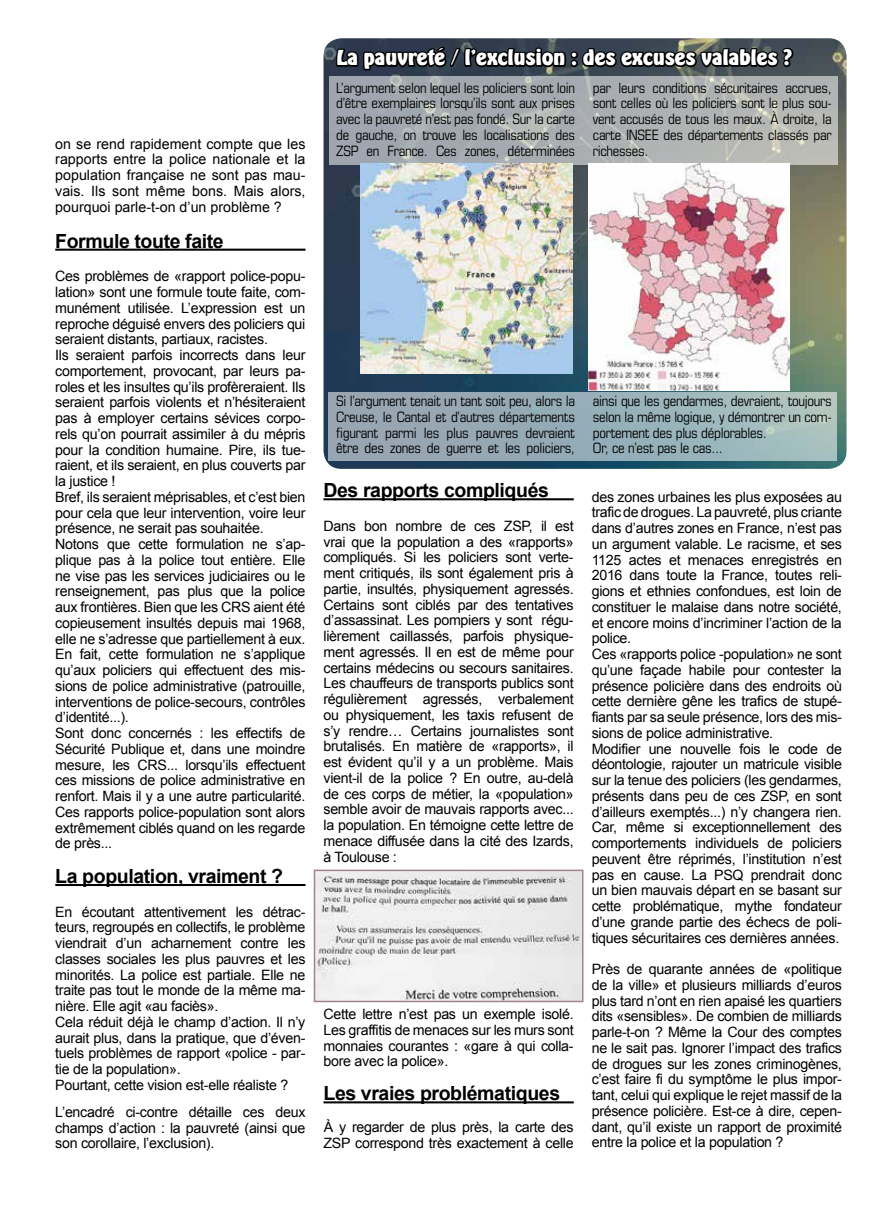
<style>
.page{position:relative;width:893px;height:1212px;background:#fff}
.page>*{position:absolute;margin:0;border:0;box-sizing:border-box;transform-origin:0 0}
.t1{font:21px "Emmett";letter-spacing:-.02em;color:#fff}
.t2{font:700 19.5px "Arial";letter-spacing:-.02em;color:#000}
.t3{font:14.25px/15.8px "Arial";letter-spacing:-.02em;color:#000;text-align:justify}
.t4{font:condensed 14.25px/15.8px "Eurostile LT Std";letter-spacing:-.02em;color:#000;text-align:justify}
</style>
<div class="page">
<hr style="left:55px;top:249px;width:250px;height:2px;background:#000">
<hr style="left:55px;top:884px;width:250px;height:2px;background:#000">
<hr style="left:323px;top:498px;width:251px;height:2px;background:#000">
<hr style="left:323px;top:1101px;width:251px;height:2px;background:#000">
<img style="left:323px;top:38px;width:523px;height:431px">
<svg style="left:330px;top:77px;width:508px;height:88px;background:#b5b8b7"></svg>
<svg style="left:334px;top:38px;width:462px;height:122px;background:#83898d"></svg>
<img style="left:361px;top:164px;width:212px;height:209px">
<div style="left:329px;top:392px;width:508px;height:68px;background:linear-gradient(to right,#919fb0,#a5c1c0)"></div>
<img style="left:589px;top:164px;width:200px;height:226px">
<img style="left:317px;top:872px;width:263px;height:127px">
<div style="left:314px;top:869px;width:269px;height:133px;border:2px solid #9f8392"></div>
<p class="t3" style="left:55px;top:136px;width:252px">on se rend rapidement compte que les rapports entre la police nationale et la population française ne sont pas mau&shy;vais. Ils sont même bons. Mais alors, pourquoi parle-t-on d’un problème ?</p>
<h2 class="t2" style="left:55px;top:227px;width:170px">Formule toute faite</h2>
<p class="t3" style="left:55px;top:268px;width:252px;text-align:left">Ces problèmes de «rapport police-popu&shy;lation» sont une formule toute faite, com&shy;munément utilisée. L’expression est un reproche déguisé envers des policiers qui seraient distants, partiaux, racistes.<br>Ils seraient parfois incorrects dans leur comportement, provocant, par leurs pa&shy;roles et les insultes qu’ils profèreraient. Ils seraient parfois violents et n’hésiteraient pas à employer certains sévices corpo&shy;rels qu’on pourrait assimiler à du mépris pour la condition humaine. Pire, ils tue&shy;raient, et ils seraient, en plus couverts par la justice !<br>Bref, ils seraient méprisables, et c’est bien pour cela que leur intervention, voire leur présence, ne serait pas souhaitée.<br>Notons que cette formulation ne s’ap&shy;plique pas à la police tout entière. Elle ne vise pas les services judiciaires ou le renseignement, pas plus que la police aux frontières. Bien que les CRS aient été copieusement insultés depuis mai 1968, elle ne s’adresse que partiellement à eux.<br>En fait, cette formulation ne s’applique qu’aux policiers qui effectuent des mis&shy;sions de police administrative (patrouille, interventions de police-secours, contrôles d’identité...).<br>Sont donc concernés : les effectifs de Sécurité Publique et, dans une moindre mesure, les CRS... lorsqu’ils effectuent ces missions de police administrative en renfort. Mais il y a une autre particularité.<br>Ces rapports police-population sont alors extrêmement ciblés quand on les regarde de près...</p>
<h2 class="t2" style="left:55px;top:862px;width:229px">La population, vraiment ?</h2>
<p class="t3" style="left:55px;top:904px;width:252px;text-align:left">En écoutant attentivement les détrac&shy;teurs, regroupés en collectifs, le problème viendrait d’un acharnement contre les classes sociales les plus pauvres et les minorités. La police est partiale. Elle ne traite pas tout le monde de la même ma&shy;nière. Elle agit «au faciès».<br>Cela réduit déjà le champ d’action. Il n’y aurait plus, dans la pratique, que d’éven&shy;tuels problèmes de rapport «police - par&shy;tie de la population».<br>Pourtant, cette vision est-elle réaliste ?</p>
<p class="t3" style="left:55px;top:1104px;width:252px">L’encadré ci-contre détaille ces deux champs d’action : la pauvreté (ainsi que son corollaire, l’exclusion).</p>
<h1 class="t1" style="left:336px;top:46px;width:458px">La pauvreté / l’exclusion : des excuses valables ?</h1>
<p class="t4" style="left:336px;top:79px;width:240px">L’argument selon lequel les policiers sont loin d’être exemplaires lorsqu’ils sont aux prises avec la pauvreté n’est pas fondé. Sur la carte de gauche, on trouve les localisations des ZSP en France. Ces zones, déterminées</p>
<p class="t4" style="left:593px;top:79px;width:240px">par leurs conditions sécuritaires accrues, sont celles où les policiers sont le plus sou&shy;vent accusés de tous les maux. À droite, la carte INSEE des départements classés par richesses.</p>
<p class="t4" style="left:336px;top:393px;width:240px">Si l’argument tenait un tant soit peu, alors la Creuse, le Cantal et d’autres départements figurant parmi les plus pauvres devraient être des zones de guerre et les policiers,</p>
<p class="t4" style="left:593px;top:393px;width:240px;text-align:left">ainsi que les gendarmes, devraient, toujours selon la même logique, y démontrer un com&shy;portement des plus déplorables.<br>Or, ce n’est pas le cas...</p>
<h2 class="t2" style="left:323px;top:477px;width:227px">Des rapports compliqués</h2>
<p class="t3" style="left:323px;top:518px;width:252px">Dans bon nombre de ces ZSP, il est vrai que la population a des «rapports» compliqués. Si les policiers sont verte&shy;ment critiqués, ils sont également pris à partie, insultés, physiquement agressés.<br>Certains sont ciblés par des tentatives d’assassinat. Les pompiers y sont régu&shy;lièrement caillassés, parfois physique&shy;ment agressés. Il en est de même pour certains médecins ou secours sanitaires.<br>Les chauffeurs de transports publics sont régulièrement agressés, verbalement ou physiquement, les taxis refusent de s’y rendre… Certains journalistes sont brutalisés. En matière de «rapports», il est évident qu’il y a un problème. Mais vient-il de la police ? En outre, au-delà de ces corps de métier, la «population» semble avoir de mauvais rapports avec... la population. En témoigne cette lettre de menace diffusée dans la cité des Izards, à Toulouse :</p>
<p class="t3" style="left:323px;top:1006px;width:252px">Cette lettre n’est pas un exemple isolé.<br>Les graffitis de menaces sur les murs sont monnaies courantes : «gare à qui colla&shy;bore avec la police».</p>
<h2 class="t2" style="left:323px;top:1080px;width:238px">Les vraies problématiques</h2>
<p class="t3" style="left:323px;top:1119px;width:252px">À y regarder de plus près, la carte des<br>ZSP correspond très exactement à celle</p>
<p class="t3" style="left:592px;top:489px;width:252px;text-align:left">des zones urbaines les plus exposées au trafic de drogues. La pauvreté, plus criante dans d’autres zones en France, n’est pas un argument valable. Le racisme, et ses 1125 actes et menaces enregistrés en 2016 dans toute la France, toutes reli&shy;gions et ethnies confondues, est loin de constituer le malaise dans notre société, et encore moins d’incriminer l’action de la police.<br>Ces «rapports police -population» ne sont qu’une façade habile pour contester la présence policière dans des endroits où cette dernière gêne les trafics de stupé&shy;fiants par sa seule présence, lors des mis&shy;sions de police administrative.<br>Modifier une nouvelle fois le code de déontologie, rajouter un matricule visible sur la tenue des policiers (les gendarmes, présents dans peu de ces ZSP, en sont d’ailleurs exemptés...) n’y changera rien.<br>Car, même si exceptionnellement des comportements individuels de policiers peuvent être réprimés, l’institution n’est pas en cause. La PSQ prendrait donc un bien mauvais départ en se basant sur cette problématique, mythe fondateur d’une grande partie des échecs de poli&shy;tiques sécuritaires ces dernières années.</p>
<p class="t3" style="left:592px;top:961px;width:252px">Près de quarante années de «politique de la ville» et plusieurs milliards d’euros plus tard n’ont en rien apaisé les quartiers dits «sensibles». De combien de milliards parle-t-on ? Même la Cour des comptes ne le sait pas. Ignorer l’impact des trafics de drogues sur les zones criminogènes, c’est faire fi du symptôme le plus impor&shy;tant, celui qui explique le rejet massif de la présence policière. Est-ce à dire, cepen&shy;dant, qu’il existe un rapport de proximité entre la police et la population ?</p>
</div>
